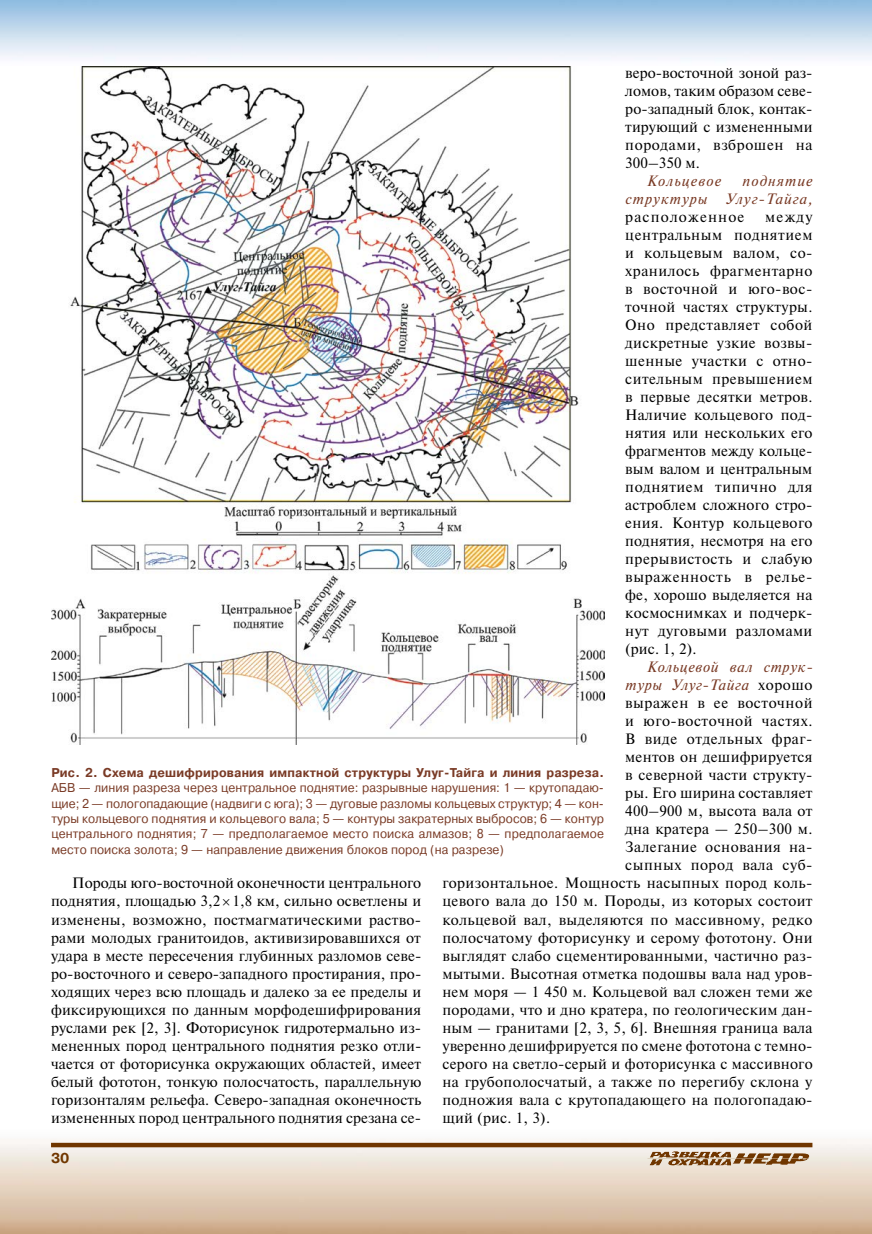
<style>
.page{position:relative;width:872px;height:1234px;background:#fff}
.page>*{position:absolute;margin:0;border:0;box-sizing:border-box;transform-origin:0 0}
.t1{font:15px/18px "Newton C";letter-spacing:.02em;color:#000;text-align:justify}
.t2{font:italic 15px/18px "Newton C";letter-spacing:.065em;color:#7a3b26;text-align:right}
.t3{font:italic 15px "Newton C";letter-spacing:.035em;color:#7a3b26}
.t4{font:italic 15px "Newton C";letter-spacing:.045em;color:#7a3b26}
.t5{font:15px "Newton C";letter-spacing:.075em;color:#000}
.t6{font:700 14.25px "Pragmatica C";color:#703600}
.t7{font:12.75px/15.3px "Pragmatica C";letter-spacing:.005em;color:#7a3b26;text-align:justify;scale:.95 1}
.t8{font:700 12.75px "Pragmatica C";letter-spacing:.015em;color:#7a3b26;scale:.95 1}
.s1{font-style:normal;color:#000}
</style>
<div class="page">
<img style="left:0;top:1139px;width:872px;height:94px">
<svg style="left:51px;top:1142px;width:761px;height:4px;background:#8b5c30"></svg>
<img style="left:650px;top:1151px;width:80px;height:6px">
<img style="left:51px;top:66px;width:553px;height:678px">
<p class="t1" style="left:625px;top:64px;width:189px">веро-восточной зоной раз&shy;ломов, таким образом севе&shy;ро-западный блок, контак&shy;тирующий с измененными породами, взброшен на 300–350 м.</p>
<p class="t2" style="left:646px;top:172px;width:76px">Кольцевое</p>
<p class="t2" style="left:625px;top:172px;width:189px">поднятие<br>структуры Улуг-Тайга,</p>
<p class="t5" style="left:625px;top:208px;width:121px">расположенное</p>
<p class="t1" style="left:625px;top:208px;width:189px;text-indent:140px">между центральным поднятием и кольцевым валом, со&shy;хранилось фрагментарно в восточной и юго-вос&shy;точной частях структуры.<br>Оно представляет собой дискретные узкие возвы&shy;шенные участки с отно&shy;сительным превышением в первые десятки метров.<br>Наличие кольцевого под&shy;нятия или нескольких его фрагментов между кольце&shy;вым валом и центральным поднятием типично для астроблем сложного стро&shy;ения. Контур кольцевого поднятия, несмотря на его прерывистость и слабую выраженность в релье&shy;фе, хорошо выделяется на космоснимках и подчерк&shy;нут дуговыми разломами (рис. 1, 2).</p>
<p class="t4" style="left:646px;top:659px;width:167px">Кольцевой вал струк-</p>
<p class="t3" style="left:625px;top:677px;width:189px">туры Улуг-Тайга <span class="s1">хорошо</span></p>
<p class="t1" style="left:625px;top:694px;width:189px">выражен в ее восточной</p>
<p class="t1" style="left:625px;top:712px;width:189px">и юго-восточной частях.</p>
<p class="t1" style="left:625px;top:730px;width:189px">В виде отдельных фраг-</p>
<p class="t1" style="left:625px;top:748px;width:189px">ментов он дешифрируется</p>
<p class="t1" style="left:625px;top:766px;width:189px">в северной части структу-</p>
<p class="t1" style="left:625px;top:784px;width:189px">ры. Его ширина составляет</p>
<p class="t1" style="left:625px;top:802px;width:189px">400–900 м, высота вала от</p>
<p class="t1" style="left:625px;top:820px;width:189px">дна кратера — 250–300 м.</p>
<p class="t1" style="left:625px;top:838px;width:189px">Залегание основания на-</p>
<p class="t1" style="left:625px;top:856px;width:189px">сыпных пород вала суб-</p>
<p class="t1" style="left:442px;top:874px;width:371px">горизонтальное. Мощность насыпных пород коль-</p>
<p class="t1" style="left:442px;top:892px;width:372px">цевого вала до 150 м. Породы, из которых состоит</p>
<p class="t1" style="left:442px;top:910px;width:371px">кольцевой вал, выделяются по массивному, редко</p>
<p class="t1" style="left:442px;top:928px;width:372px">полосчатому фоторисунку и серому фототону. Они</p>
<p class="t1" style="left:442px;top:946px;width:371px">выглядят слабо сцементированными, частично раз-</p>
<p class="t1" style="left:442px;top:964px;width:372px">мытыми. Высотная отметка подошвы вала над уров-</p>
<p class="t1" style="left:442px;top:982px;width:372px">нем моря — 1 450 м. Кольцевой вал сложен теми же</p>
<p class="t1" style="left:442px;top:1000px;width:372px">породами, что и дно кратера, по геологическим дан-</p>
<p class="t1" style="left:442px;top:1018px;width:372px">ным — гранитами [2, 3, 5, 6]. Внешняя граница вала</p>
<p class="t1" style="left:442px;top:1036px;width:370px">уверенно дешифрируется по смене фототона с темно-</p>
<p class="t1" style="left:442px;top:1054px;width:372px">серого на светло-серый и фоторисунка с массивного</p>
<p class="t1" style="left:442px;top:1072px;width:371px">на грубополосчатый, а также по перегибу склона у</p>
<p class="t1" style="left:442px;top:1090px;width:372px">подножия вала с крутопадающего на пологопадаю-</p>
<p class="t1" style="left:442px;top:1108px;width:109px">щий (рис. 1, 3).</p>
<p class="t8" style="left:51px;top:765px;width:583px">Рис. 2. Схема дешифрирования импактной структуры Улуг-Тайга и линия разреза.</p>
<p class="t7" style="left:51px;top:780px;width:583px">АБВ — линия разреза через центральное поднятие: разрывные нарушения: 1 — крутопадаю&shy;щие; 2 — пологопадающие (надвиги с юга); 3 — дуговые разломы кольцевых структур; 4 — кон&shy;туры кольцевого поднятия и кольцевого вала; 5 — контуры закратерных выбросов; 6 — контур центрального поднятия; 7 — предполагаемое место поиска алмазов; 8 — предполагаемое место поиска золота; 9 — направление движения блоков пород (на разрезе)</p>
<p class="t1" style="left:51px;top:874px;width:372px;text-indent:21px">Породы юго-восточной оконечности центрального поднятия, площадью 3,2 1,8 км, сильно осветлены и изменены, возможно, постмагматическими раство&shy;рами молодых гранитоидов, активизировавшихся от удара в месте пересечения глубинных разломов севе&shy;ро-восточного и северо-западного простирания, про&shy;ходящих через всю площадь и далеко за ее пределы и фиксирующихся по данным морфодешифрирования руслами рек [2, 3]. Фоторисунок гидротермально из&shy;мененных пород центрального поднятия резко отли&shy;чается от фоторисунка окружающих областей, имеет белый фототон, тонкую полосчатость, параллельную горизонталям рельефа. Северо-западная оконечность измененных пород центрального поднятия срезана се-</p>
<p class="t6" style="left:51px;top:1150px;width:20px">30</p>
</div>
